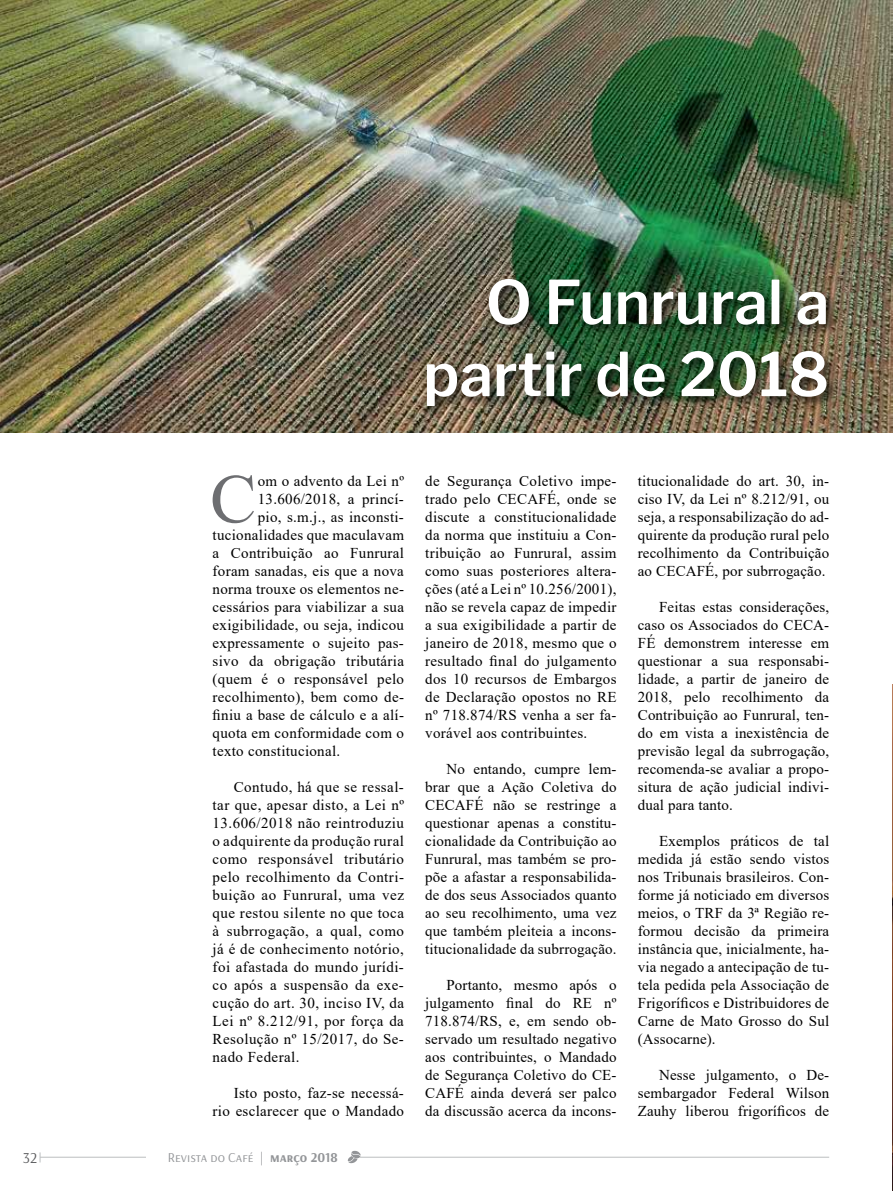
<style>
.page{position:relative;width:893px;height:1191px;background:#fff}
.page>*{position:absolute;margin:0;border:0;box-sizing:border-box;transform-origin:0 0}
.t1{font:69.3px "Times New Roman";color:#6d6e71}
.t2{font:600 60px/72px "Libre Franklin";color:#fff;text-align:right}
.t3{font:15px/18px "Times New Roman";letter-spacing:.02em;color:#000;text-align:justify}
.t4{font:15px "Arsenal";color:#58595b}
.t5{font:13.5px "Arsenal";color:#939598}
.s1{font-weight:700}
</style>
<div class="page">
<hr style="left:40px;top:1157px;width:789px;height:1px;background:#bcbec0">
<div style="left:146px;top:1148px;width:213px;height:18px;background:#fff"></div>
<svg style="left:348px;top:1150px;width:13px;height:13px"></svg>
<img style="left:0;top:0;width:893px;height:432px">
<img style="left:892px;top:684px;width:1px;height:507px">
<div style="left:423px;top:275px;width:416px;height:143px;background:#000;opacity:.7"></div>
<h2 class="t2" style="left:423px;top:266px;width:408px">O Funrural a partir de 2018</h2>
<h1 class="t1" style="left:210px;top:450px;width:48px">C</h1>
<p class="t3" style="left:258px;top:472px;width:148px">om o advento da Lei nº</p>
<p class="t3" style="left:258px;top:490px;width:148px">13.606/2018, a princí-</p>
<p class="t3" style="left:258px;top:508px;width:148px">pio, s.m.j., as inconsti-</p>
<p class="t3" style="left:213px;top:526px;width:193px">tucionalidades que maculavam</p>
<p class="t3" style="left:213px;top:544px;width:193px">a Contribuição ao Funrural</p>
<p class="t3" style="left:213px;top:562px;width:193px">foram sanadas, eis que a nova</p>
<p class="t3" style="left:213px;top:580px;width:193px">norma trouxe os elementos ne-</p>
<p class="t3" style="left:213px;top:598px;width:193px">cessários para viabilizar a sua</p>
<p class="t3" style="left:213px;top:616px;width:193px">exigibilidade, ou seja, indicou</p>
<p class="t3" style="left:213px;top:634px;width:193px">expressamente o sujeito pas-</p>
<p class="t3" style="left:213px;top:652px;width:193px">sivo da obrigação tributária</p>
<p class="t3" style="left:213px;top:670px;width:193px">(quem é o responsável pelo</p>
<p class="t3" style="left:213px;top:688px;width:193px">recolhimento), bem como de-</p>
<p class="t3" style="left:213px;top:706px;width:193px">finiu a base de cálculo e a alí-</p>
<p class="t3" style="left:213px;top:724px;width:193px">quota em conformidade com o</p>
<p class="t3" style="left:213px;top:742px;width:129px">texto constitucional.</p>
<p class="t3" style="left:213px;top:778px;width:193px;text-indent:21px">Contudo, há que se ressal&shy;tar que, apesar disto, a Lei nº 13.606/2018 não reintroduziu o adquirente da produção rural como responsável tributário pelo recolhimento da Contri&shy;buição ao Funrural, uma vez que restou silente no que toca à subrrogação, a qual, como já é de conhecimento notório, foi afastada do mundo jurídi&shy;co após a suspensão da exe&shy;cução do art. 30, inciso IV, da Lei nº 8.212/91, por força da Resolução nº 15/2017, do Se&shy;nado Federal.</p>
<p class="t3" style="left:213px;top:1084px;width:193px;text-align:right">Isto posto, faz-se necessá-<br>rio esclarecer que o Mandado</p>
<p class="t4" style="left:23px;top:1147px;width:16px">32</p>
<p class="t5" style="left:168px;top:1147px;width:171px">Revista do Café | <span class="s1">março 2018</span></p>
<p class="t3" style="left:425px;top:472px;width:193px">de Segurança Coletivo impe&shy;trado pelo CECAFÉ, onde se discute a constitucionalidade da norma que instituiu a Con&shy;tribuição ao Funrural, assim como suas posteriores altera&shy;ções (até a Lei nº 10.256/2001), não se revela capaz de impedir a sua exigibilidade a partir de janeiro de 2018, mesmo que o resultado final do julgamento dos 10 recursos de Embargos de Declaração opostos no RE nº 718.874/RS venha a ser fa&shy;vorável aos contribuintes.</p>
<p class="t3" style="left:425px;top:760px;width:193px;text-indent:21px">No entando, cumpre lem&shy;brar que a Ação Coletiva do CECAFÉ não se restringe a questionar apenas a constitu&shy;cionalidade da Contribuição ao Funrural, mas também se pro&shy;põe a afastar a responsabilida&shy;de dos seus Associados quanto ao seu recolhimento, uma vez que também pleiteia a incons&shy;titucionalidade da subrrogação.</p>
<p class="t3" style="left:425px;top:976px;width:193px;text-indent:21px">Portanto, mesmo após o julgamento final do RE nº 718.874/RS, e, em sendo ob&shy;servado um resultado negativo aos contribuintes, o Mandado de Segurança Coletivo do CE-CAFÉ ainda deverá ser palco da discussão acerca da incons-</p>
<p class="t3" style="left:638px;top:472px;width:193px">titucionalidade do art. 30, in&shy;ciso IV, da Lei nº 8.212/91, ou seja, a responsabilização do ad&shy;quirente da produção rural pelo recolhimento da Contribuição ao CECAFÉ, por subrrogação.</p>
<p class="t3" style="left:638px;top:598px;width:193px;text-indent:21px">Feitas estas considerações, caso os Associados do CECA-FÉ demonstrem interesse em questionar a sua responsabi&shy;lidade, a partir de janeiro de 2018, pelo recolhimento da Contribuição ao Funrural, ten&shy;do em vista a inexistência de previsão legal da subrrogação, recomenda-se avaliar a propo&shy;situra de ação judicial indivi&shy;dual para tanto.</p>
<p class="t3" style="left:638px;top:832px;width:193px;text-indent:21px">Exemplos práticos de tal medida já estão sendo vistos nos Tribunais brasileiros. Con&shy;forme já noticiado em diversos meios, o TRF da 3ª Região re&shy;formou decisão da primeira instância que, inicialmente, ha&shy;via negado a antecipação de tu&shy;tela pedida pela Associação de Frigoríficos e Distribuidores de Carne de Mato Grosso do Sul (Assocarne).</p>
<p class="t3" style="left:638px;top:1066px;width:193px;text-indent:21px">Nesse julgamento, o De&shy;sembargador Federal Wilson Zauhy liberou frigoríficos de</p>
</div>
